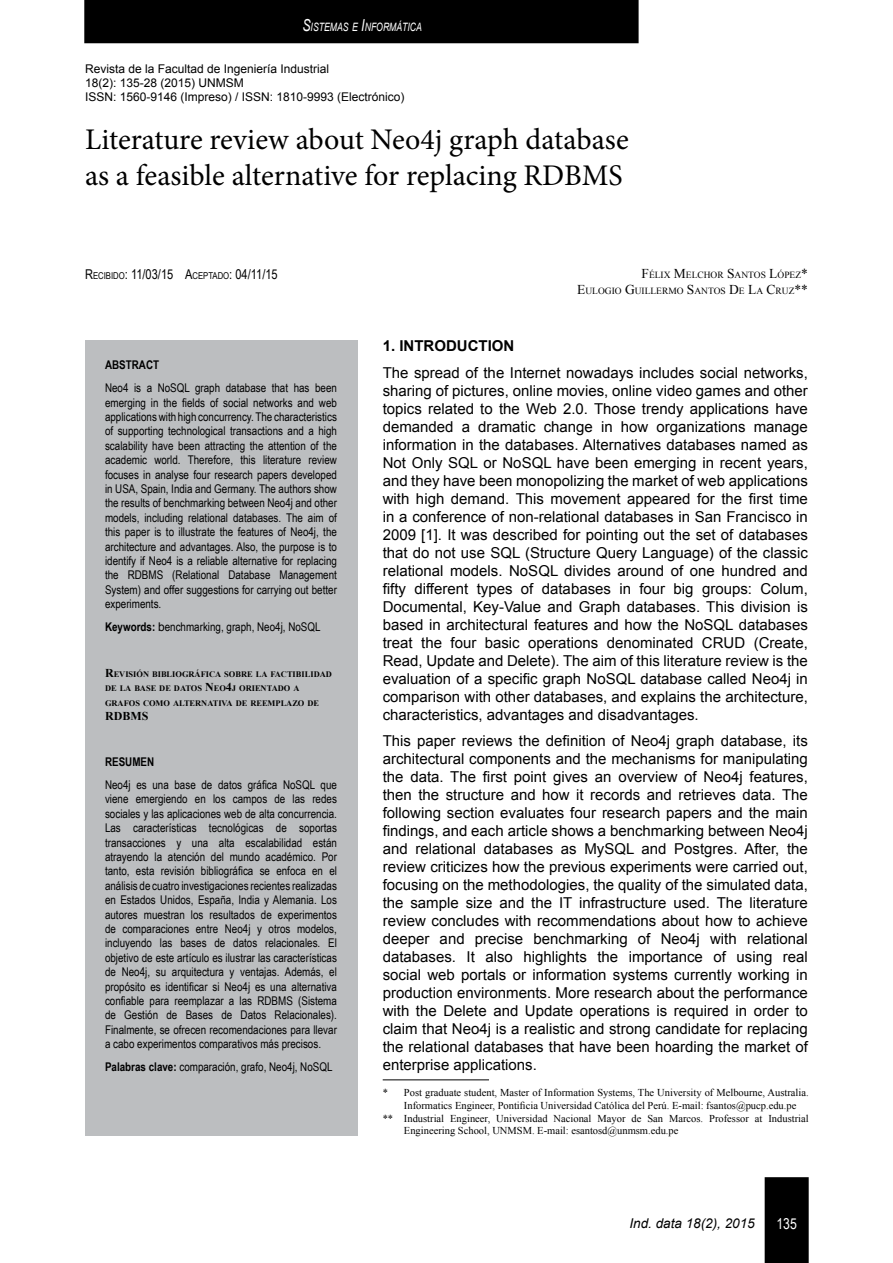
<style>
.page{position:relative;width:893px;height:1263px;background:#fff}
.page>*{position:absolute;margin:0;border:0;box-sizing:border-box;transform-origin:0 0}
.t1{font:30px/36px "Minion Pro";color:#000}
.t2{font:15px/18px "Arial";color:#000;text-align:justify}
.t3{font:700 15px "Arial";color:#000}
.t4{font:15px "Arial Narrow";color:#fff}
.t5{font:13.5px "Arial Narrow";color:#000}
.t6{font:italic 13.5px "Arial";color:#000}
.t7{font:12px/14.4px "Arial Narrow";color:#000;text-align:justify}
.t8{font:12px/14.4px "Arial";color:#000}
.t9{font:700 12px "Arial Narrow";color:#000}
.t10{font:700 12px "Times New Roman";color:#000}
.t11{font:italic 11.55px "Arial";color:#fff;scale:.75 1}
.t12{font:10.5px "Times New Roman";color:#000}
.t13{font:9.45px/16.2px "Times New Roman";color:#000;text-align:right}
.t14{font:700 8.4px/14.4px "Times New Roman";color:#000}
.s1{font-size:16.5px}
.s2{font-size:9.45px}
.s3{font-weight:700}
.s4{font-family:"Arial"}
.s5{font-size:12px}
.s6{font-size:13.5px}
</style>
<div class="page">
<div style="left:765px;top:1177px;width:44px;height:86px;background:#000"></div>
<div style="left:84px;top:0;width:555px;height:43px;background:#000"></div>
<div style="left:85px;top:340px;width:272px;height:795px;background:#bcbec0"></div>
<hr style="left:383px;top:1079px;width:106px;height:1px;background:#000">
<p class="t11" style="left:302px;top:19px;width:161px"><span class="s1">S</span>ISTEMAS E <span class="s1">I</span>NFORMÁTICA</p>
<p class="t8" style="left:85px;top:61px;width:321px">Revista de la Facultad de Ingeniería Industrial<br>18(2): 135-28 (2015) UNMSM<br>ISSN: 1560-9146 (Impreso) / ISSN: 1810-9993 (Electrónico)</p>
<h1 class="t1" style="left:85px;top:122px;width:545px">Literature review about Neo4j graph database as a feasible alternative for replacing RDBMS</h1>
<p class="t5" style="left:85px;top:264px;width:194px">R<span class="s2">ECIBIDO</span>: 11/03/15 A<span class="s2">CEPTADO</span>: 04/11/15</p>
<p class="t9" style="left:105px;top:356px;width:56px">Abstract</p>
<p class="t7" style="left:105px;top:380px;width:233px">Neo4 is a NoSQL graph database that has been emerging in the fields of social networks and web applications with high concurrency. The characteristics of supporting technological transactions and a high scalability have been attracting the attention of the academic world. Therefore, this literature review focuses in analyse four research papers developed in USA, Spain, India and Germany. The authors show the results of benchmarking between Neo4j and other models, including relational databases. The aim of this paper is to illustrate the features of Neo4j, the architecture and advantages. Also, the purpose is to identify if Neo4 is a reliable alternative for replacing the RDBMS (Relational Database Management System) and offer suggestions for carrying out better experiments.</p>
<p class="t7" style="left:105px;top:619px;width:217px"><span class="s3">Keywords:</span> <span class="s4">b</span>enchmarking, graph, Neo4j, NoSQL</p>
<p class="t14" style="left:105px;top:667px;width:228px"><span class="s5">R</span>EVISIÓN BIBLIOGRÁFICA SOBRE LA FACTIBILIDAD<br>DE LA BASE DE DATOS <span class="s5">N</span>EO<span class="s5">4</span>J ORIENTADO A<br>GRAFOS COMO ALTERNATIVA DE REEMPLAZO DE</p>
<p class="t10" style="left:105px;top:708px;width:10px">RDB</p>
<p class="t10" style="left:130px;top:708px;width:18px">MS</p>
<p class="t9" style="left:105px;top:753px;width:51px">Resumen</p>
<p class="t7" style="left:105px;top:777px;width:233px">Neo4j es una base de datos gráfica NoSQL que viene emergiendo en los campos de las redes sociales y las aplicaciones web de alta concurrencia.<br>Las características tecnológicas de soportas transacciones y una alta escalabilidad están atrayendo la atención del mundo académico. Por tanto, esta revisión bibliográfica se enfoca en el análisis de cuatro investigaciones recientes realizadas en Estados Unidos, España, India y Alemania. Los autores muestran los resultados de experimentos de comparaciones entre Neo4j y otros modelos, incluyendo las bases de datos relacionales. El objetivo de este artículo es ilustrar las características de Neo4j, su arquitectura y ventajas. Además, el propósito es identificar si Neo4j es una alternativa confiable para reemplazar a las RDBMS (Sistema de Gestión de Bases de Datos Relacionales).<br>Finalmente, se ofrecen recomendaciones para llevar a cabo experimentos comparativos más precisos.</p>
<p class="t7" style="left:105px;top:1059px;width:229px"><span class="s3">Palabras clave:</span> comparación, grafo, Neo4j, NoSQL</p>
<p class="t13" style="left:577px;top:267px;width:232px"><span class="s6">F</span>ÉLIX <span class="s6">M</span>ELCHOR <span class="s6">S</span> ANTOS <span class="s6">L</span>ÓPEZ<span class="s6">*<br>E</span>ULOGIO <span class="s6">G</span>UILLERMO <span class="s6">S</span> ANTOS <span class="s6">D</span>E <span class="s6">L</span>A <span class="s6">C</span>RUZ<span class="s6">**</span></p>
<p class="t3" style="left:383px;top:336px;width:133px">1. INTRODUCTION</p>
<p class="t2" style="left:383px;top:363px;width:427px">The spread of the Internet nowadays includes social networks, sharing of pictures, online movies, online video games and other topics related to the Web 2.0. Those trendy applications have demanded a dramatic change in how organizations manage information in the databases. Alternatives databases named as Not Only SQL or NoSQL have been emerging in recent years, and they have been monopolizing the market of web applications with high demand. This movement appeared for the first time in a conference of non-relational databases in San Francisco in 2009 [1]. It was described for pointing out the set of databases that do not use SQL (Structure Query Language) of the classic relational models. NoSQL divides around of one hundred and fifty different types of databases in four big groups: Colum, Documental, Key-Value and Graph databases. This division is based in architectural features and how the NoSQL databases treat the four basic operations denominated CRUD (Create, Read, Update and Delete). The aim of this literature review is the evaluation of a specific graph NoSQL database called Neo4j in comparison with other databases, and explains the architecture, characteristics, advantages and disadvantages.</p>
<p class="t2" style="left:383px;top:732px;width:427px">This paper reviews the definition of Neo4j graph database, its architectural components and the mechanisms for manipulating the data. The first point gives an overview of Neo4j features, then the structure and how it records and retrieves data. The following section evaluates four research papers and the main findings, and each article shows a benchmarking between Neo4j and relational databases as MySQL and Postgres. After, the review criticizes how the previous experiments were carried out, focusing on the methodologies, the quality of the simulated data, the sample size and the IT infrastructure used. The literature review concludes with recommendations about how to achieve deeper and precise benchmarking of Neo4j with relational databases. It also highlights the importance of using real social web portals or information systems currently working in production environments. More research about the performance with the Delete and Update operations is required in order to claim that Neo4j is a realistic and strong candidate for replacing the relational databases that have been hoarding the market of enterprise applications.</p>
<p class="t12" style="left:383px;top:1086px;width:427px">* Post graduate student, Master of Information Systems, The University of Melbourne, Australia.</p>
<p class="t12" style="left:404px;top:1098px;width:394px">Informatics Engineer, Pontificia Universidad Católica del Perú. E-mail: fsantos@pucp.edu.pe</p>
<p class="t12" style="left:383px;top:1111px;width:427px">** Industrial Engineer, Universidad Nacional Mayor de San Marcos. Professor at Industrial</p>
<p class="t12" style="left:404px;top:1123px;width:276px">Engineering School, UNMSM. E-mail: esantosd@unmsm.edu.pe</p>
<p class="t6" style="left:629px;top:1215px;width:127px">Ind. data 18(2), 2015</p>
<p class="t4" style="left:776px;top:1213px;width:22px">135</p>
</div>
